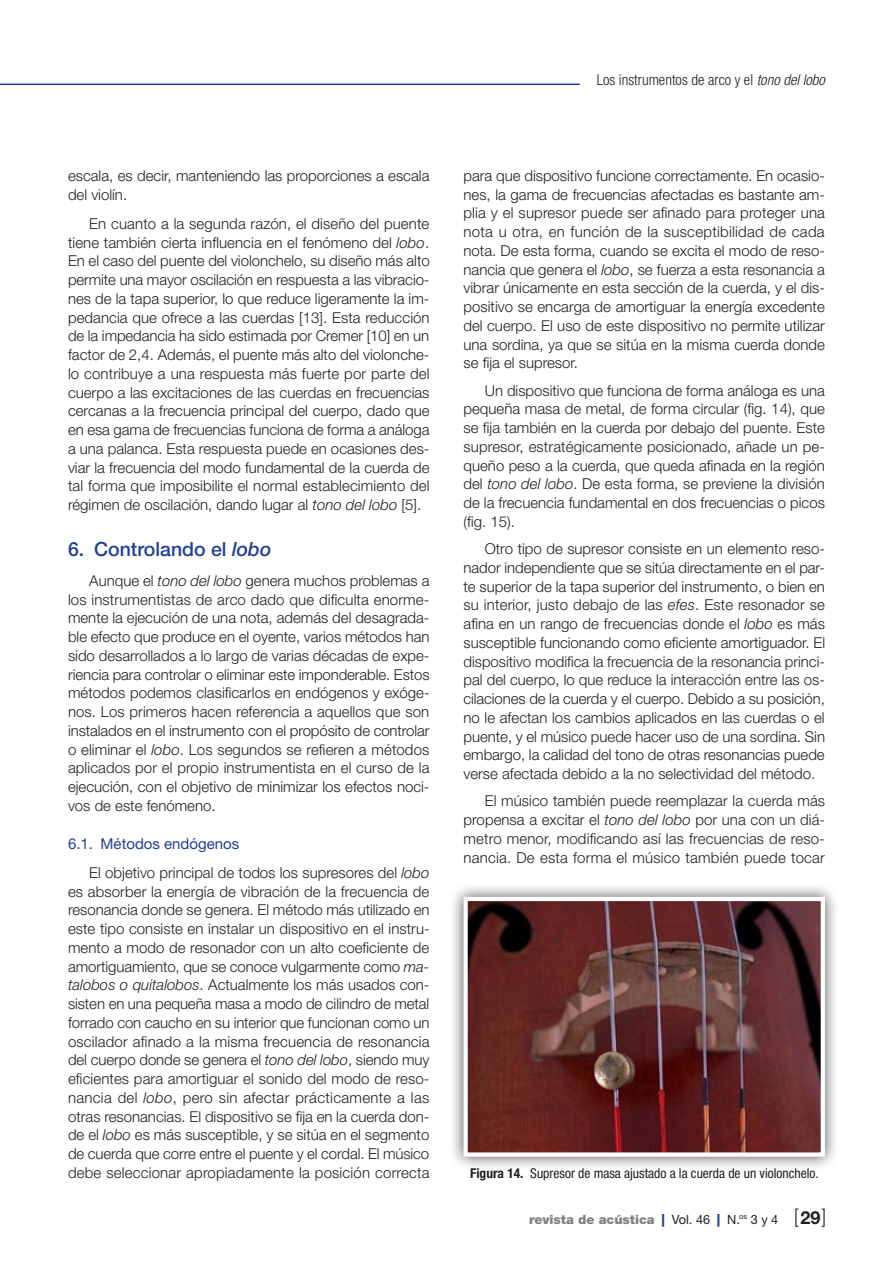
<style>
.page{position:relative;width:893px;height:1263px;background:#fff}
.page>*{position:absolute;margin:0;border:0;box-sizing:border-box;transform-origin:0 0}
.t1{font:500 19.5px "Helvetica Neue LT Std";color:#223f99}
.t2{font:700 18px "Helvetica Neue LT Std";color:#231f20}
.t3{font:300 15px/18.8px "Helvetica Neue LT Std";color:#231f20;text-align:justify}
.t4{font:300 condensed 15px "Helvetica Neue LT Std";color:#231f20}
.t5{font:condensed 13.5px "Helvetica Neue LT Std";color:#231f20}
.t6{font:900 12.75px "Helvetica Neue LT Std";color:#808285}
.s1{font-style:italic}
.s2{font-weight:400;color:#223f99}
.s3{font-weight:700}
.s4{color:#223f99}
.s5{font-weight:400;color:#231f20}
.s6{font-weight:300;font-size:19.8px;color:#231f20}
</style>
<div class="page">
<hr style="left:0;top:84px;width:580px;height:1px;background:#223f99">
<div style="left:450px;top:883px;width:389px;height:288px;background:#231f20;opacity:.75"></div>
<img style="left:468px;top:902px;width:352px;height:250px">
<div style="left:463px;top:897px;width:362px;height:260px;border:4px solid #fff"></div>
<p class="t3" style="left:68px;top:166px;width:363px">escala, es decir, manteniendo las proporciones a escala del violín.</p>
<p class="t3" style="left:68px;top:214px;width:363px;text-indent:21px">En cuanto a la segunda razón, el diseño del puente tiene también cierta influencia en el fenómeno del <span class="s1">lobo</span>.<br>En el caso del puente del violonchelo, su diseño más alto permite una mayor oscilación en respuesta a las vibracio&shy;nes de la tapa superior, lo que reduce ligeramente la im&shy;pedancia que ofrece a las cuerdas [13]. Esta reducción de la impedancia ha sido estimada por Cremer [10] en un factor de 2,4. Además, el puente más alto del violonche&shy;lo contribuye a una respuesta más fuerte por parte del cuerpo a las excitaciones de las cuerdas en frecuencias cercanas a la frecuencia principal del cuerpo, dado que en esa gama de frecuencias funciona de forma a análoga a una palanca. Esta respuesta puede en ocasiones des&shy;viar la frecuencia del modo fundamental de la cuerda de tal forma que imposibilite el normal establecimiento del régimen de oscilación, dando lugar al <span class="s1">tono del lobo</span> [5].</p>
<h1 class="t1" style="left:68px;top:538px;width:205px">6. Controlando el <span class="s1">lobo</span></h1>
<p class="t3" style="left:68px;top:571px;width:363px;text-indent:21px">Aunque el <span class="s1">tono del lobo</span> genera muchos problemas a los instrumentistas de arco dado que dificulta enorme&shy;mente la ejecución de una nota, además del desagrada&shy;ble efecto que produce en el oyente, varios métodos han sido desarrollados a lo largo de varias décadas de expe&shy;riencia para controlar o eliminar este imponderable. Estos métodos podemos clasificarlos en endógenos y exóge&shy;nos. Los primeros hacen referencia a aquellos que son instalados en el instrumento con el propósito de controlar o eliminar el <span class="s1">lobo</span>. Los segundos se refieren a métodos aplicados por el propio instrumentista en el curso de la ejecución, con el objetivo de minimizar los efectos noci&shy;vos de este fenómeno.</p>
<p class="t3" style="left:89px;top:828px;width:342px;line-height:29.2px;text-indent:-21px"><span class="s2">6.1. Métodos endógenos<br></span>El objetivo principal de todos los supresores del <span class="s1">lobo</span></p>
<p class="t3" style="left:68px;top:882px;width:363px">es absorber la energía de vibración de la frecuencia de resonancia donde se genera. El método más utilizado en este tipo consiste en instalar un dispositivo en el instru&shy;mento a modo de resonador con un alto coeficiente de amortiguamiento, que se conoce vulgarmente como <span class="s1">ma&shy;talobos o quitalobos</span>. Actualmente los más usados con&shy;sisten en una pequeña masa a modo de cilindro de metal forrado con caucho en su interior que funcionan como un oscilador afinado a la misma frecuencia de resonancia del cuerpo donde se genera el <span class="s1">tono del lobo</span>, siendo muy eficientes para amortiguar el sonido del modo de reso&shy;nancia del <span class="s1">lobo</span>, pero sin afectar prácticamente a las otras resonancias. El dispositivo se fija en la cuerda don&shy;de el <span class="s1">lobo</span> es más susceptible, y se sitúa en el segmento de cuerda que corre entre el puente y el cordal. El músico debe seleccionar apropiadamente la posición correcta</p>
<p class="t4" style="left:597px;top:71px;width:230px">Los instrumentos de arco y el <span class="s1">tono del lobo</span></p>
<p class="t3" style="left:463px;top:166px;width:363px">para que dispositivo funcione correctamente. En ocasio&shy;nes, la gama de frecuencias afectadas es bastante am&shy;plia y el supresor puede ser afinado para proteger una nota u otra, en función de la susceptibilidad de cada nota. De esta forma, cuando se excita el modo de reso&shy;nancia que genera el <span class="s1">lobo</span>, se fuerza a esta resonancia a vibrar únicamente en esta sección de la cuerda, y el dis&shy;positivo se encarga de amortiguar la energía excedente del cuerpo. El uso de este dispositivo no permite utilizar una sordina, ya que se sitúa en la misma cuerda donde se fija el supresor.</p>
<p class="t3" style="left:463px;top:381px;width:363px;text-indent:21px">Un dispositivo que funciona de forma análoga es una pequeña masa de metal, de forma circular (fig. 14), que se fija también en la cuerda por debajo del puente. Este supresor, estratégicamente posicionado, añade un pe&shy;queño peso a la cuerda, que queda afinada en la región del <span class="s1">tono del lobo</span>. De esta forma, se previene la división de la frecuencia fundamental en dos frecuencias o picos (fig. 15).</p>
<p class="t3" style="left:463px;top:539px;width:363px;text-indent:21px">Otro tipo de supresor consiste en un elemento reso&shy;nador independiente que se sitúa directamente en el par&shy;te superior de la tapa superior del instrumento, o bien en su interior, justo debajo de las <span class="s1">efes</span>. Este resonador se afina en un rango de frecuencias donde el <span class="s1">lobo</span> es más susceptible funcionando como eficiente amortiguador. El dispositivo modifica la frecuencia de la resonancia princi&shy;pal del cuerpo, lo que reduce la interacción entre las os&shy;cilaciones de la cuerda y el cuerpo. Debido a su posición, no le afectan los cambios aplicados en las cuerdas o el puente, y el músico puede hacer uso de una sordina. Sin embargo, la calidad del tono de otras resonancias puede verse afectada debido a la no selectividad del método.</p>
<p class="t3" style="left:463px;top:791px;width:363px;text-indent:21px">El músico también puede reemplazar la cuerda más propensa a excitar el <span class="s1">tono del lobo</span> por una con un diá&shy;metro menor, modificando así las frecuencias de reso&shy;nancia. De esta forma el músico también puede tocar</p>
<p class="t5" style="left:470px;top:1165px;width:350px"><span class="s3">Figura 14.</span> Supresor de masa ajustado a la cuerda de un violonchelo.</p>
<p class="t6" style="left:529px;top:1212px;width:299px">revista de acústica <span class="s4">|</span> <span class="s5">Vol. 46</span> <span class="s4">|</span> <span class="s5">N.</span><sup>os</sup> <span class="s5">3 y 4</span> <span class="s6">[ ]</span></p>
<p class="t2" style="left:800px;top:1207px;width:22px">29</p>
</div>
